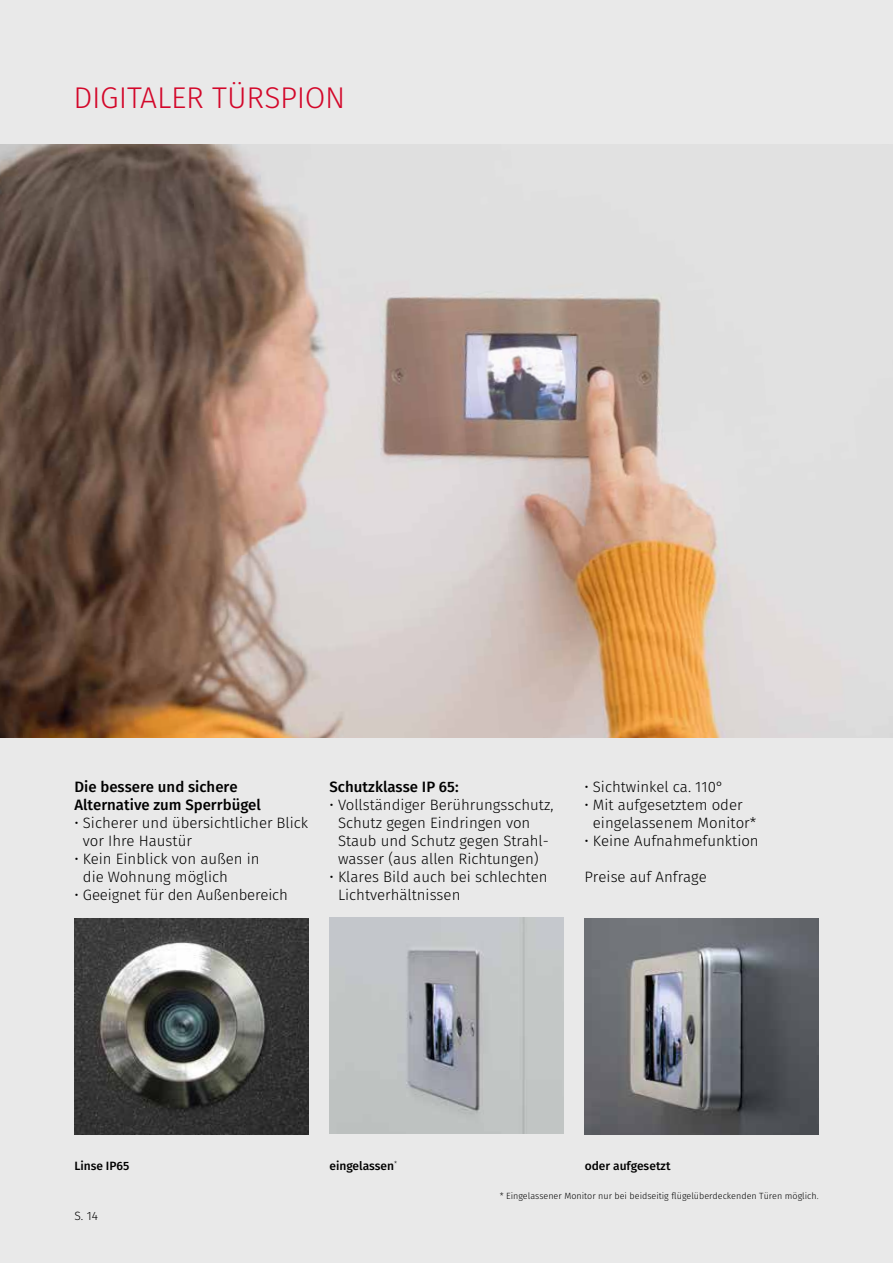
<style>
.page{position:relative;width:893px;height:1263px;background:#e9e9e9}
.page>*{position:absolute;margin:0;border:0;box-sizing:border-box;transform-origin:0 0}
.t1{font:300 30px "Fira Sans";letter-spacing:-.01em;color:#d3072a}
.t2{font:300 15px/18px "Fira Sans";color:#000}
.t3{font:500 15px/18px "Fira Sans";color:#000}
.t4{font:500 12px "Fira Sans";color:#000}
.t5{font:300 12px "Fira Sans";color:#000}
.t6{font:300 9px "Fira Sans";color:#000}
</style>
<div class="page">
<img style="left:0;top:145px;width:893px;height:593px">
<img style="left:330px;top:917px;width:233px;height:217px">
<img style="left:585px;top:918px;width:234px;height:216px">
<img style="left:74px;top:918px;width:234px;height:216px">
<h1 class="t1" style="left:74px;top:77px;width:273px">DIGITALER TÜRSPION</h1>
<p class="t3" style="left:74px;top:778px;width:188px">Die bessere und sichere<br>Alternative zum Sperrbügel</p>
<p class="t2" style="left:83px;top:814px;width:227px;text-indent:-8px">• Sicherer und übersichtlicher Blick vor Ihre Haustür</p>
<p class="t2" style="left:83px;top:850px;width:178px;text-indent:-8px">• Kein Einblick von außen in die Wohnung möglich</p>
<p class="t2" style="left:74px;top:886px;width:215px">• Geeignet für den Außenbereich</p>
<p class="t3" style="left:330px;top:778px;width:131px">Schutzklasse IP 65:</p>
<p class="t2" style="left:338px;top:796px;width:217px;text-indent:-8px">• Vollständiger Berührungsschutz,<br>Schutz gegen Eindringen von<br>Staub und Schutz gegen Strahl&shy;wasser (aus allen Richtungen)</p>
<p class="t2" style="left:338px;top:868px;width:211px;text-indent:-8px">• Klares Bild auch bei schlechten<br>Lichtverhältnissen</p>
<p class="t2" style="left:584px;top:778px;width:141px">• Sichtwinkel ca. 110°</p>
<p class="t2" style="left:593px;top:796px;width:165px;text-indent:-8px">• Mit aufgesetztem oder eingelassenem Monitor*</p>
<p class="t2" style="left:584px;top:832px;width:176px">• Keine Aufnahmefunktion</p>
<p class="t2" style="left:584px;top:868px;width:124px">Preise auf Anfrage</p>
<p class="t4" style="left:74px;top:1157px;width:56px">Linse IP65</p>
<p class="t4" style="left:585px;top:1157px;width:87px">oder aufgesetzt</p>
<p class="t5" style="left:74px;top:1207px;width:25px">S. 14</p>
<p class="t4" style="left:330px;top:1157px;width:69px">eingelassen<sup>*</sup></p>
<p class="t6" style="left:500px;top:1190px;width:320px">* Eingelassener Monitor nur bei beidseitig flügelüberdeckenden Türen möglich.</p>
</div>
